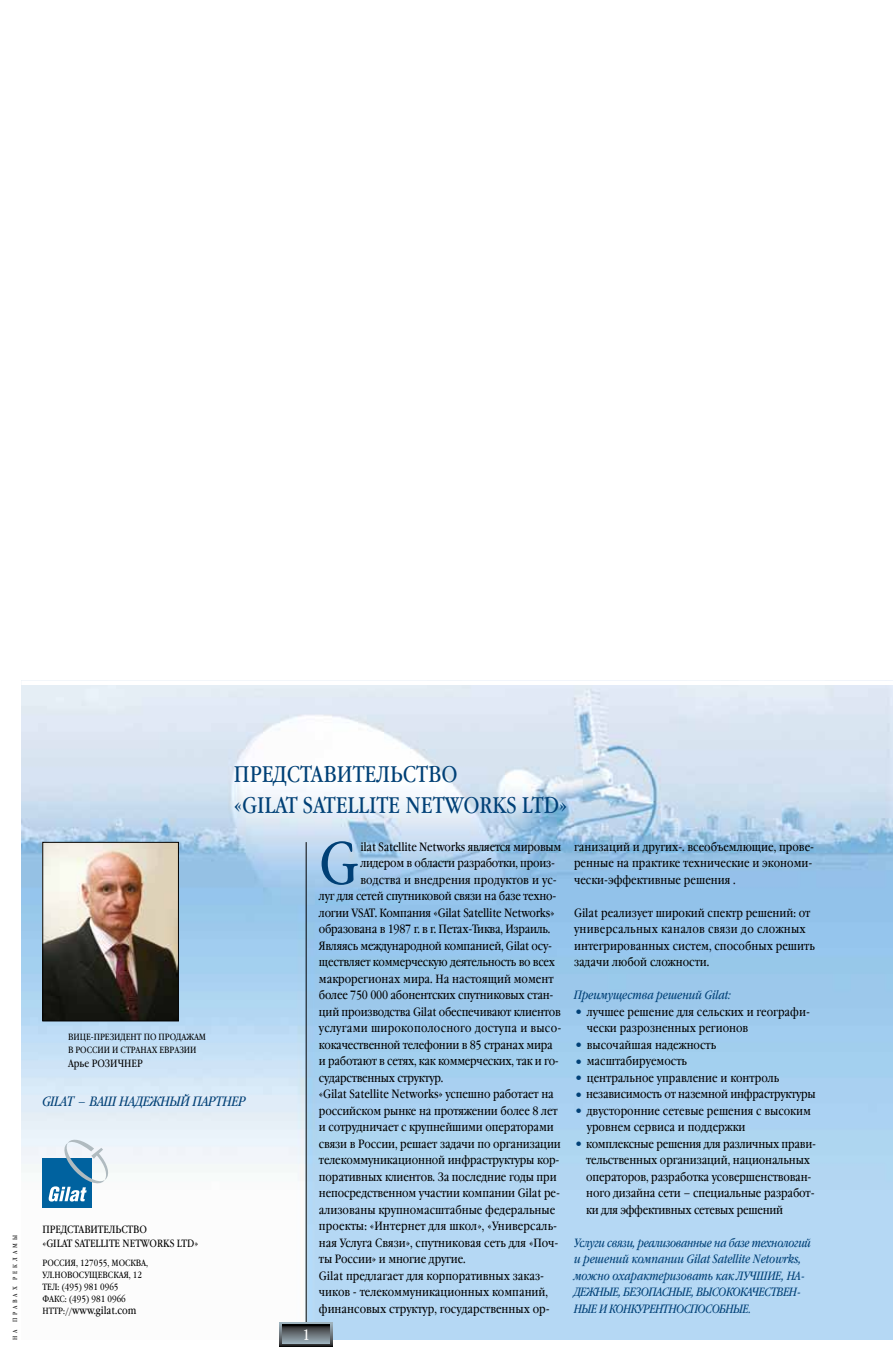
<style>
.page{position:relative;width:893px;height:1361px;background:#fff}
.page>*{position:absolute;margin:0;border:0;box-sizing:border-box;transform-origin:0 0}
.t1{font:59.1px "Garamond Book Narrow C";color:#004076}
.t2{font:22.5px/31.5px "Garamond Book Narrow C";color:#004076}
.t3{font:15px "Garamond Book Narrow C";color:#fff}
.t4{font:italic 13.5px "Garamond Book Narrow C";color:#004076}
.t5{font:12px/16.5px "Garamond Book Narrow C";letter-spacing:-.01em;color:#000}
.t6{font:italic 12px/16.5px "Garamond Book Narrow C";letter-spacing:-.02em;color:#004076}
.t7{font:12px "Garamond Book Narrow C";letter-spacing:.01em;color:#000}
.t8{font:12px "Garamond Book Narrow C";letter-spacing:.02em;color:#000}
.t9{font:italic 12px "Garamond Book Narrow C";color:#004076}
.t10{font:10.5px/13.5px "Garamond Book Narrow C";color:#000}
.t11{font:9px/12px "Garamond Book Narrow C";color:#000}
.t12{font:9px/13.5px "Garamond Book Narrow C";letter-spacing:.085em;color:#000}
.t13{font:6px "Garamond Book Narrow C";color:#000}
.s1{font-size:15px;color:#004076}
.s2{font-size:9px}
</style>
<div class="page">
<img style="left:21px;top:685px;width:872px;height:655px">
<img style="left:45px;top:844px;width:132px;height:175px">
<div style="left:43px;top:842px;width:136px;height:179px;border:1px solid #000"></div>
<div style="left:43px;top:1158px;width:49px;height:50px;background:#00629f"></div>
<svg style="left:48px;top:1138px;width:63px;height:63px"></svg>
<hr style="left:306px;top:842px;width:1px;height:494px;background:#000">
<svg style="left:280px;top:1322px;width:53px;height:24px"></svg>
<svg style="left:282px;top:1325px;width:48px;height:18px"></svg>
<h2 class="t2" style="left:234px;top:759px;width:335px">Представительство<br>«GILAT SATELLITE NETWORKS LTD»</h2>
<h1 class="t1" style="left:319px;top:830px;width:41px">G</h1>
<p class="t5" style="left:360px;top:839px;width:202px">ilat Satellite Networks является мировым</p>
<p class="t5" style="left:574px;top:839px;width:242px">ганизаций и других-. всеобъемлющие, прове&shy;ренные на практике технические и экономи&shy;чески-эффективные решения .</p>
<p class="t5" style="left:574px;top:905px;width:242px">Gilat реализует широкий спектр решений: от универсальных каналов связи до сложных интегрированных систем, способных решить задачи любой сложности.</p>
<p class="t9" style="left:574px;top:988px;width:159px">Преимущества решений Gilat:</p>
<p class="t5" style="left:587px;top:1004px;width:225px;text-indent:-13px"><span class="s1">•</span> лучшее решение для сельских и географи&shy;чески разрозненных регионов</p>
<p class="t5" style="left:574px;top:1037px;width:144px"><span class="s1">•</span> высочайшая надежность</p>
<p class="t5" style="left:574px;top:1053px;width:114px"><span class="s1">•</span> масштабируемость</p>
<p class="t5" style="left:574px;top:1070px;width:207px"><span class="s1">•</span> центральное управление и контроль</p>
<p class="t5" style="left:574px;top:1086px;width:243px"><span class="s1">•</span> независимость от наземной инфраструктуры</p>
<p class="t5" style="left:587px;top:1103px;width:226px;text-indent:-13px"><span class="s1">•</span> двусторонние сетевые решения с высоким уровнем сервиса и поддержки</p>
<p class="t5" style="left:586px;top:1136px;width:231px;text-indent:-12px"><span class="s1">•</span> комплексные решения для различных прави&shy;тельственных организаций, национальных операторов, разработка усовершенствован&shy;ного дизайна сети – специальные разработ&shy;ки для эффективных сетевых решений</p>
<p class="t6" style="left:574px;top:1235px;width:238px">Услуги связи, реализованные на базе технологий и решений компании Gilat Satellite Netowrks, можно охарактеризовать как ЛУЧШИЕ, НА-ДЕЖНЫЕ, БЕЗОПАСНЫЕ, ВЫСОКОКАЧЕСТВЕН-НЫЕ И КОНКУРЕНТНОСПОСОБНЫЕ.</p>
<p class="t5" style="left:360px;top:855px;width:196px">лидером в области разработки, произ-</p>
<p class="t7" style="left:360px;top:873px;width:198px">водства и внедрения продуктов и ус-</p>
<p class="t5" style="left:319px;top:888px;width:239px">луг для сетей спутниковой связи на базе техно-</p>
<p class="t5" style="left:319px;top:905px;width:237px">логии VSAT. Компания «Gilat Satellite Networks»</p>
<p class="t5" style="left:319px;top:921px;width:233px">образована в 1987 г. в г. Петах-Тиква, Израиль.</p>
<p class="t5" style="left:319px;top:938px;width:235px">Являясь международной компанией, Gilat осу-</p>
<p class="t5" style="left:319px;top:954px;width:238px">ществляет коммерческую деятельность во всех</p>
<p class="t5" style="left:319px;top:971px;width:236px">макрорегионах мира. На настоящий момент</p>
<p class="t5" style="left:319px;top:987px;width:236px">более 750 000 абонентских спутниковых стан-</p>
<p class="t5" style="left:319px;top:1004px;width:243px">ций производства Gilat обеспечивают клиентов</p>
<p class="t8" style="left:319px;top:1021px;width:244px">услугами широкополосного доступа и высо-</p>
<p class="t5" style="left:319px;top:1037px;width:235px">кокачественной телефонии в 85 странах мира</p>
<p class="t5" style="left:319px;top:1053px;width:241px">и работают в сетях, как коммерческих, так и го-</p>
<p class="t5" style="left:319px;top:1070px;width:126px">сударственных структур.</p>
<p class="t5" style="left:319px;top:1086px;width:236px">«Gilat Satellite Networks» успешно работает на</p>
<p class="t5" style="left:319px;top:1103px;width:240px">российском рынке на протяжении более 8 лет</p>
<p class="t5" style="left:319px;top:1119px;width:236px">и сотрудничает с крупнейшими операторами</p>
<p class="t5" style="left:319px;top:1136px;width:243px">связи в России, решает задачи по организации</p>
<p class="t5" style="left:319px;top:1152px;width:242px">телекоммуникационной инфраструктуры кор-</p>
<p class="t5" style="left:319px;top:1169px;width:239px">поративных клиентов. За последние годы при</p>
<p class="t5" style="left:319px;top:1185px;width:243px">непосредственном участии компании Gilat ре-</p>
<p class="t5" style="left:319px;top:1202px;width:238px">ализованы крупномасштабные федеральные</p>
<p class="t7" style="left:319px;top:1219px;width:240px">проекты: «Интернет для школ», «Универсаль-</p>
<p class="t5" style="left:319px;top:1235px;width:241px">ная Услуга Связи», спутниковая сеть для «Поч-</p>
<p class="t5" style="left:319px;top:1251px;width:148px">ты России» и многие другие.</p>
<p class="t5" style="left:319px;top:1268px;width:227px">Gilat предлагает для корпоративных заказ-</p>
<p class="t5" style="left:319px;top:1284px;width:231px">чиков - телекоммуникационных компаний,</p>
<p class="t5" style="left:319px;top:1301px;width:232px">финансовых структур, государственных ор-</p>
<p class="t12" style="left:68px;top:1030px;width:139px">Вице-Президент по продажам в России и странах Евразии</p>
<p class="t10" style="left:68px;top:1057px;width:69px">Арье РОЗИЧНЕР</p>
<p class="t4" style="left:43px;top:1094px;width:205px">GILAT – ВАШ НАДЕЖНЫЙ ПАРТНЕР</p>
<p class="t10" style="left:43px;top:1223px;width:157px">Представительство<br>«GILAT SATELLITE NETWORKS LTD»</p>
<p class="t11" style="left:43px;top:1257px;width:107px">россия, 127055, Москва, ул.Новосущевская, 12<br>Тел: (495) 981 0965<br>Факс: (495) 981 0966</p>
<p class="t10" style="left:43px;top:1304px;width:95px"><span class="s2">НTTP://</span>www.gilat.com</p>
<p class="t13" style="left:12px;top:1332px;width:99px;rotate:-90deg">А ПРАВАХ РЕКЛАМЫ</p>
<p class="t13" style="left:12px;top:1339px;width:6px;rotate:-90deg">Н</p>
<p class="t3" style="left:302px;top:1326px;width:9px">1</p>
</div>
